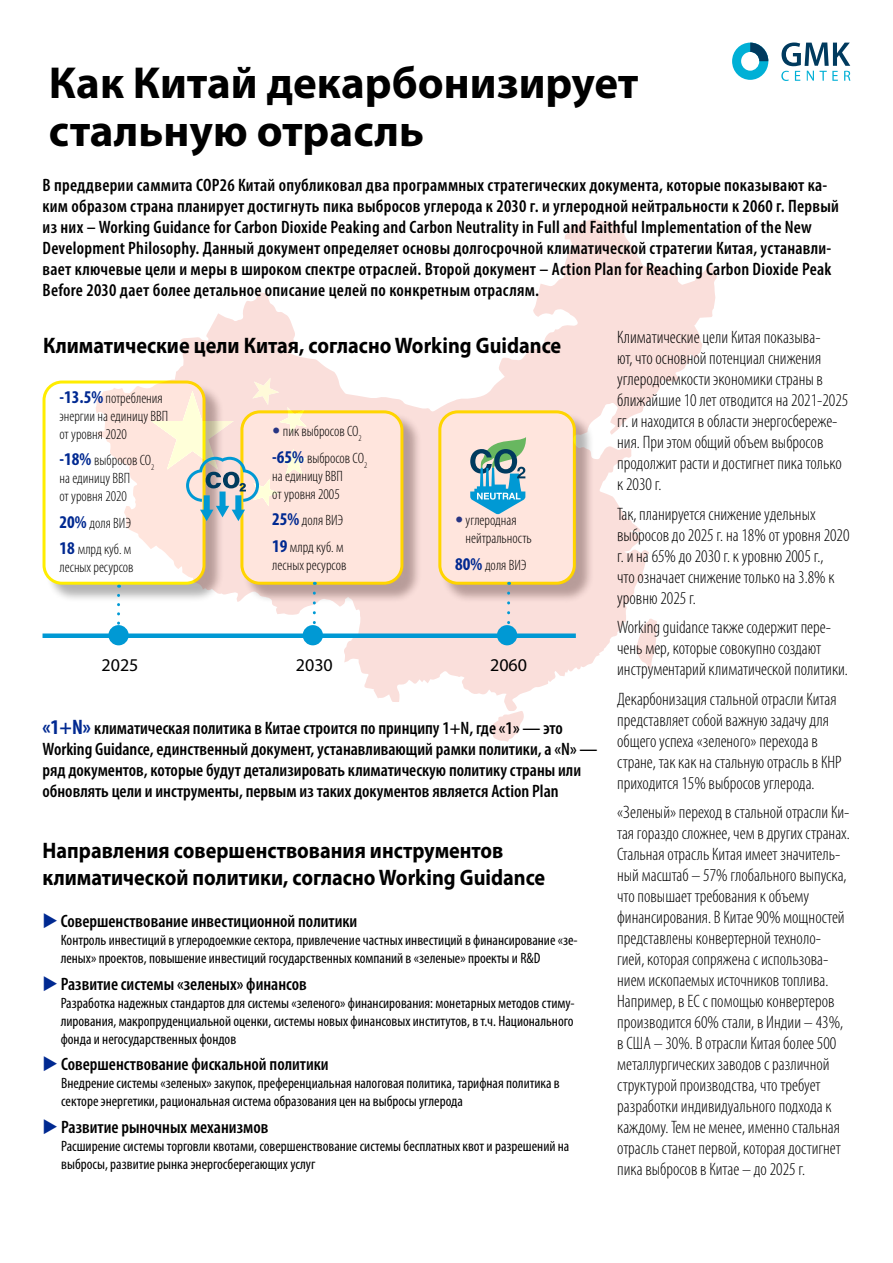
<style>
.page{position:relative;width:893px;height:1263px;background:#fff}
.page>*{position:absolute;margin:0;border:0;box-sizing:border-box;transform-origin:0 0}
.Zag{font:700 45px/48px "Myriad Pro";color:#000}
.Zag-Grapf{font:700 22.5px/27px "Myriad Pro";color:#000;scale:.9 1}
.Text{font:300 condensed 18px/21px "Myriad Pro";color:#000}
.Text-2{font:600 condensed 18px/21px "Myriad Pro";letter-spacing:.015em;color:#000}
.Zag-Grapf-2{font:600 condensed 18px/21px "Myriad Pro";color:#000}
.Text-3{font:18px "Myriad Pro";color:#000}
.Zag-Grapf-3{font:condensed 15px/18px "Myriad Pro";color:#000}
.Text-4{font:300 condensed 15px/18px "Myriad Pro";color:#000}
.s1{font-weight:700;font-size:18px;color:#002991}
.s2{font-weight:700;font-size:21px;color:#002991}
.s3{color:#002991}
</style>
<div class="page">
<svg style="left:108px;top:219px;width:609px;height:491px"></svg>
<svg style="left:636px;top:618px;width:22px;height:51px"></svg>
<svg style="left:492px;top:710px;width:32px;height:32px"></svg>
<svg style="left:781px;top:43px;width:69px;height:38px"></svg>
<svg style="left:732px;top:43px;width:36px;height:37px"></svg>
<div style="left:45px;top:383px;width:179px;height:220px;background:#000;opacity:.3"></div>
<svg style="left:44px;top:382px;width:160px;height:201px"></svg>
<div style="left:43px;top:380px;width:163px;height:205px;border:3px solid #ffed00;border-radius:18px"></div>
<div style="left:243px;top:413px;width:179px;height:190px;background:#000;opacity:.3"></div>
<div style="left:242px;top:412px;width:160px;height:171px;background:#ffe5dd;border-radius:18px"></div>
<div style="left:240px;top:410px;width:163px;height:175px;border:3px solid #ffed00;border-radius:18px"></div>
<div style="left:441px;top:413px;width:153px;height:190px;background:#000;opacity:.3"></div>
<div style="left:440px;top:412px;width:134px;height:171px;background:#ffe5dd;border-radius:18px"></div>
<div style="left:438px;top:410px;width:138px;height:175px;border:3px solid #ffed00;border-radius:18px"></div>
<svg style="left:470px;top:437px;width:56px;height:77px"></svg>
<div style="left:43px;top:633px;width:533px;height:5px;background:#0099d4"></div>
<div style="left:108px;top:625px;width:21px;height:20px;background:#0099d4;border-radius:50%"></div>
<div style="left:303px;top:625px;width:20px;height:20px;background:#0099d4;border-radius:50%"></div>
<div style="left:497px;top:625px;width:20px;height:20px;background:#0099d4;border-radius:50%"></div>
<svg style="left:117px;top:595px;width:3px;height:31px"></svg>
<svg style="left:313px;top:593px;width:3px;height:33px"></svg>
<svg style="left:507px;top:593px;width:3px;height:33px"></svg>
<svg style="left:151px;top:378px;width:156px;height:143px"></svg>
<p class="Zag" style="left:49px;top:57px;width:591px">Как Китай декарбонизирует стальную отрасль</p>
<p class="Text-2" style="left:43px;top:175px;width:798px">В преддверии саммита COP26 Китай опубликовал два программных стратегических документа, которые показывают ка&shy;ким образом страна планирует достигнуть пика выбросов углерода к 2030 г. и углеродной нейтральности к 2060 г. Первый из них – Working Guidance for Carbon Dioxide Peaking and Carbon Neutrality in Full and Faithful Implementation of the New Development Philosophy. Данный документ определяет основы долгосрочной климатической стратегии Китая, устанавли&shy;вает ключевые цели и меры в широком спектре отраслей. Второй документ – Action Plan for Reaching Carbon Dioxide Peak Before 2030 дает более детальное описание целей по конкретным отраслям.</p>
<p class="Zag-Grapf" style="left:43px;top:332px;width:577px">Климатические цели Китая, согласно Working Guidance</p>
<p class="Text-4" style="left:60px;top:389px;width:110px"><span class="s1">-13.5%</span> потребления энергии на единицу ВВП от уровня 2020</p>
<p class="Text-4" style="left:60px;top:451px;width:96px"><span class="s1">-18%</span> выбросов СО<sub>2 </sub>на единицу ВВП<br>от уровня 2020</p>
<p class="Text-4" style="left:60px;top:514px;width:73px"><span class="s1">20%</span> доля ВИЭ</p>
<p class="Text-4" style="left:60px;top:540px;width:76px"><span class="s1">18</span> млрд куб. м лесных ресурсов</p>
<p class="Text-4" style="left:283px;top:423px;width:80px">пик выбросов СО<sub>2</sub></p>
<p class="Text-4" style="left:272px;top:449px;width:96px"><span class="s1">-65%</span> выбросов СО<sub>2 </sub>на единицу ВВП<br>от уровня 2005</p>
<p class="Text-4" style="left:272px;top:512px;width:72px"><span class="s1">25%</span> доля ВИЭ</p>
<p class="Text-4" style="left:272px;top:538px;width:76px"><span class="s1">19</span> млрд куб. м лесных ресурсов</p>
<p class="Text-4" style="left:466px;top:512px;width:68px">углеродная нейтральность</p>
<p class="Text-4" style="left:455px;top:556px;width:73px"><span class="s1">80%</span> доля ВИЭ</p>
<p class="Text-3" style="left:102px;top:653px;width:38px">2025</p>
<p class="Text-3" style="left:296px;top:653px;width:38px">2030</p>
<p class="Text-3" style="left:490px;top:653px;width:38px">2060</p>
<p class="Zag-Grapf-2" style="left:43px;top:718px;width:556px"><span class="s2">«1+N»</span> климатическая политика в Китае строится по принципу 1+N, где «1» — это Working Guidance, единственный документ, устанавливающий рамки политики, а «N» — ряд документов, которые будут детализировать климатическую политику страны или обновлять цели и инструменты, первым из таких документов является Action Plan</p>
<p class="Zag-Grapf" style="left:43px;top:836px;width:560px">Направления совершенствования инструментов климатической политики, согласно Working Guidance</p>
<p class="Zag-Grapf-2" style="left:43px;top:911px;width:316px"><span class="s3">◆</span>Совершенствование инвестиционной политики</p>
<p class="Zag-Grapf-3" style="left:61px;top:931px;width:519px">Контроль инвестиций в углеродоемкие сектора, привлечение частных инвестиций в финансирование «зе&shy;леных» проектов, повышение инвестиций государственных компаний в «зеленые» проекты и R&amp;D</p>
<p class="Zag-Grapf-2" style="left:43px;top:974px;width:266px"><span class="s3">◆</span>Развитие системы «зеленых» финансов</p>
<p class="Zag-Grapf-3" style="left:61px;top:994px;width:515px;text-align:justify">Разработка надежных стандартов для системы «зеленого» финансирования: монетарных методов стиму&shy;лирования, макропруденциальной оценки, системы новых финансовых институтов, в т.ч. Национального фонда и негосударственных фондов</p>
<p class="Zag-Grapf-2" style="left:43px;top:1054px;width:288px"><span class="s3">◆</span> Совершенствование фискальной политики</p>
<p class="Zag-Grapf-3" style="left:61px;top:1074px;width:500px">Внедрение системы «зеленых» закупок, преференциальная налоговая политика, тарифная политика в секторе энергетики, рациональная система образования цен на выбросы углерода</p>
<p class="Zag-Grapf-2" style="left:43px;top:1117px;width:227px"><span class="s3">◆</span> Развитие рыночных механизмов</p>
<p class="Zag-Grapf-3" style="left:61px;top:1137px;width:510px">Расширение системы торговли квотами, совершенствование системы бесплатных квот и разрешений на выбросы, развитие рынка энергосберегающих услуг</p>
<p class="Text" style="left:617px;top:327px;width:233px">Климатические цели Китая показыва-<br>ют, что основной потенциал снижения углеродоемкости экономики страны в ближайшие 10 лет отводится на 2021-2025 гг. и находится в области энергосбереже&shy;ния. При этом общий объем выбросов продолжит расти и достигнет пика только к 2030 г.</p>
<p class="Text" style="left:617px;top:504px;width:234px">Так, планируется снижение удельных выбросов до 2025 г. на 18% от уровня 2020 г. и на 65% до 2030 г. к уровню 2005 г.,<br>что означает снижение только на 3.8% к уровню 2025 г.</p>
<p class="Text" style="left:617px;top:617px;width:232px">Working guidance также содержит пере&shy;чень мер, которые совокупно создают инструментарий климатической политики.</p>
<p class="Text" style="left:617px;top:689px;width:226px">Декарбонизация стальной отрасли Китая представляет собой важную задачу для общего успеха «зеленого» перехода в стране, так как на стальную отрасль в КНР приходится 15% выбросов углерода.</p>
<p class="Text" style="left:617px;top:802px;width:234px">«Зеленый» переход в стальной отрасли Ки&shy;тая гораздо сложнее, чем в других странах.<br>Стальная отрасль Китая имеет значитель&shy;ный масштаб – 57% глобального выпуска, что повышает требования к объему финансирования. В Китае 90% мощностей представлены конвертерной техноло&shy;гией, которая сопряжена с использова&shy;нием ископаемых источников топлива.<br>Например, в ЕС с помощью конвертеров производится 60% стали, в Индии – 43%, в США – 30%. В отрасли Китая более 500 металлургических заводов с различной структурой производства, что требует разработки индивидуального подхода к каждому. Тем не менее, именно стальная отрасль станет первой, которая достигнет пика выбросов в Китае – до 2025 г.</p>
</div>
